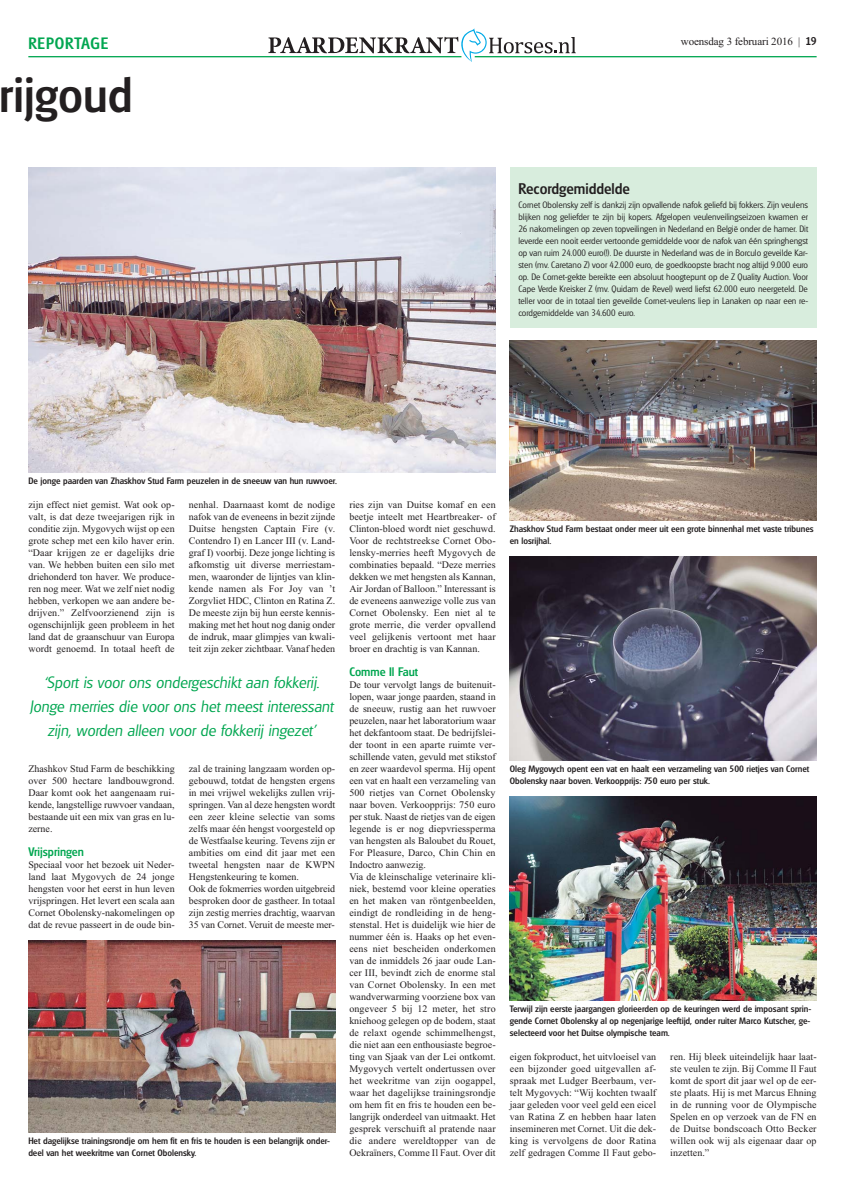
<style>
.page{position:relative;width:845px;height:1185px;background:#fff}
.page>*{position:absolute;margin:0;border:0;box-sizing:border-box;transform-origin:0 0}
.t1{font:500 48.2px "Glasgow";color:#231f20}
.t2{font:italic 300 16px/24px "Glasgow";color:#00a650;text-align:center}
.t3{font:500 16px "Glasgow";letter-spacing:.05em;color:#00a650}
.t4{font:500 15px "Glasgow";color:#231f20}
.t5{font:500 12px "Glasgow";color:#00a650}
.t6{font:11px "Times New Roman";letter-spacing:-.01em;color:#231f20}
.t7{font:10px/12px "Times New Roman";letter-spacing:.005em;color:#231f20;text-align:justify}
.t8{font:300 9px/12px "Glasgow";color:#231f20;text-align:justify}
.t9{font:500 9px/12px "Glasgow";color:#231f20}
.s1{font-family:"Glasgow";font-weight:500}
</style>
<div class="page">
<img style="left:28px;top:167px;width:467px;height:305px">
<div style="left:510px;top:168px;width:306px;height:160px;background:#d8eddd"></div>
<svg style="left:268px;top:28px;width:308px;height:34px"></svg>
<hr style="left:475px;top:56px;width:341px;height:1px;background:#00a650">
<hr style="left:28px;top:56px;width:433px;height:1px;background:#00a650">
<img style="left:28px;top:940px;width:307px;height:192px">
<img style="left:510px;top:340px;width:306px;height:180px">
<img style="left:510px;top:556px;width:306px;height:204px">
<img style="left:510px;top:796px;width:306px;height:204px">
<h2 class="t3" style="left:28px;top:37px;width:82px">REPORTAGE</h2>
<p class="t6" style="left:681px;top:37px;width:137px">woensdag 3 februari 2016 | <span class="s1">19</span></p>
<h1 class="t1" style="left:0;top:77px;width:134px">rijgoud</h1>
<h3 class="t4" style="left:518px;top:183px;width:113px">Recordgemiddelde</h3>
<p class="t8" style="left:518px;top:200px;width:291px">Cornet Obolensky zelf is dankzij zijn opvallende nafok geliefd bij fokkers. Zijn veulens blijken nog geliefder te zijn bij kopers. Afgelopen veulenveilingseizoen kwamen er 26 nakomelingen op zeven topveilingen in Nederland en België onder de hamer. Dit leverde een nooit eerder vertoonde gemiddelde voor de nafok van één springhengst op van ruim 24.000 euro(!). De duurste in Nederland was de in Borculo geveilde Kar&shy;sten (mv. Caretano Z) voor 42.000 euro, de goedkoopste bracht nog altijd 9.000 euro op. De Cornet-gekte bereikte een absoluut hoogtepunt op de Z Quality Auction. Voor Cape Verde Kreisker Z (mv. Quidam de Revel) werd liefst 62.000 euro neergeteld. De teller voor de in totaal tien geveilde Cornet-veulens liep in Lanaken op naar een re&shy;cordgemiddelde van 34.600 euro.</p>
<p class="t9" style="left:28px;top:476px;width:310px">De jonge paarden van Zhaskhov Stud Farm peuzelen in de sneeuw van hun ruwvoer.</p>
<p class="t7" style="left:28px;top:500px;width:148px">zijn effect niet gemist. Wat ook op&shy;valt, is dat deze tweejarigen rijk in conditie zijn. Mygovych wijst op een grote schep met een kilo haver erin. “Daar krijgen ze er dagelijks drie van. We hebben buiten een silo met driehonderd ton haver. We produce&shy;ren nog meer. Wat we zelf niet nodig hebben, verkopen we aan andere be&shy;drijven.” Zelfvoorzienend zijn is ogenschijnlijk geen probleem in het land dat de graanschuur van Europa wordt genoemd. In totaal heeft de</p>
<p class="t7" style="left:189px;top:500px;width:148px">nenhal. Daarnaast komt de nodige nafok van de eveneens in bezit zijnde Duitse hengsten Captain Fire (v.<br>Contendro I) en Lancer III (v. Land&shy;graf I) voorbij. Deze jonge lichting is afkomstig uit diverse merriestam&shy;men, waaronder de lijntjes van klin&shy;kende namen als For Joy van ’t Zorgvliet HDC, Clinton en Ratina Z.<br>De meeste zijn bij hun eerste kennis&shy;making met het hout nog danig onder de indruk, maar glimpjes van kwali&shy;teit zijn zeker zichtbaar. Vanaf heden</p>
<h2 class="t2" style="left:30px;top:672px;width:305px">‘Sport is voor ons ondergeschikt aan fokkerij.<br>Jonge merries die voor ons het meest interessant zijn, worden alleen voor de fokkerij ingezet’</h2>
<p class="t7" style="left:28px;top:764px;width:148px">Zhashkov Stud Farm de beschikking over 500 hectare landbouwgrond.<br>Daar komt ook het aangenaam rui&shy;kende, langstellige ruwvoer vandaan, bestaande uit een mix van gras en lu&shy;zerne.</p>
<p class="t5" style="left:28px;top:848px;width:57px">Vrijspringen</p>
<p class="t7" style="left:28px;top:860px;width:148px">Speciaal voor het bezoek uit Neder&shy;land laat Mygovych de 24 jonge hengsten voor het eerst in hun leven vrijspringen. Het levert een scala aan Cornet Obolensky-nakomelingen op dat de revue passeert in de oude bin-</p>
<p class="t7" style="left:189px;top:764px;width:148px;text-align:left">zal de training langzaam worden op&shy;gebouwd, totdat de hengsten ergens in mei vrijwel wekelijks zullen vrij&shy;springen. Van al deze hengsten wordt een zeer kleine selectie van soms zelfs maar één hengst voorgesteld op de Westfaalse keuring. Tevens zijn er ambities om eind dit jaar met een tweetal hengsten naar de KWPN Hengstenkeuring te komen.<br>Ook de fokmerries worden uitgebreid besproken door de gastheer. In totaal zijn zestig merries drachtig, waarvan 35 van Cornet. Veruit de meeste mer-</p>
<p class="t9" style="left:28px;top:1136px;width:303px">Het dagelijkse trainingsrondje om hem fit en fris te houden is een belangrijk onder&shy;deel van het weekritme van Cornet Obolensky.</p>
<p class="t7" style="left:349px;top:500px;width:148px">ries zijn van Duitse komaf en een beetje inteelt met Heartbreaker- of Clinton-bloed wordt niet geschuwd.<br>Voor de rechtstreekse Cornet Obo&shy;lensky-merries heeft Mygovych de combinaties bepaald. “Deze merries dekken we met hengsten als Kannan, Air Jordan of Balloon.” Interessant is de eveneens aanwezige volle zus van Cornet Obolensky. Een niet al te grote merrie, die verder opvallend veel gelijkenis vertoont met haar broer en drachtig is van Kannan.</p>
<p class="t5" style="left:349px;top:668px;width:70px">Comme Il Faut</p>
<p class="t7" style="left:349px;top:680px;width:148px;text-align:left">De tour vervolgt langs de buitenuit&shy;lopen, waar jonge paarden, staand in de sneeuw, rustig aan het ruwvoer peuzelen, naar het laboratorium waar het dekfantoom staat. De bedrijfslei&shy;der toont in een aparte ruimte ver&shy;schillende vaten, gevuld met stikstof en zeer waardevol sperma. Hij opent een vat en haalt een verzameling van 500 rietjes van Cornet Obolensky naar boven. Verkoopprijs: 750 euro per stuk. Naast de rietjes van de eigen legende is er nog diepvriessperma van hengsten als Baloubet du Rouet, For Pleasure, Darco, Chin Chin en Indoctro aanwezig.<br>Via de kleinschalige veterinaire kli&shy;niek, bestemd voor kleine operaties en het maken van röntgenbeelden, eindigt de rondleiding in de heng&shy;stenstal. Het is duidelijk wie hier de nummer één is. Haaks op het even&shy;eens niet bescheiden onderkomen van de inmiddels 26 jaar oude Lan&shy;cer III, bevindt zich de enorme stal van Cornet Obolensky. In een met wandverwarming voorziene box van ongeveer 5 bij 12 meter, het stro kniehoog gelegen op de bodem, staat de relaxt ogende schimmelhengst, die niet aan een enthousiaste begroe&shy;ting van Sjaak van der Lei ontkomt.<br>Mygovych vertelt ondertussen over het weekritme van zijn oogappel, waar het dagelijkse trainingsrondje om hem fit en fris te houden een be&shy;langrijk onderdeel van uitmaakt. Het gesprek verschuift al pratende naar die andere wereldtopper van de Oekraïners, Comme Il Faut. Over dit</p>
<p class="t9" style="left:510px;top:524px;width:305px">Zhaskhov Stud Farm bestaat onder meer uit een grote binnenhal met vaste tribunes en losrijhal.</p>
<p class="t9" style="left:510px;top:764px;width:301px">Oleg Mygovych opent een vat en haalt een verzameling van 500 rietjes van Cornet<br>Obolensky naar boven. Verkoopprijs: 750 euro per stuk.</p>
<p class="t9" style="left:510px;top:1004px;width:303px;text-align:justify">Terwijl zijn eerste jaargangen glorieerden op de keuringen werd de imposant sprin&shy;gende Cornet Obolensky al op negenjarige leeftijd, onder ruiter Marco Kutscher, ge&shy;selecteerd voor het Duitse olympische team.</p>
<p class="t7" style="left:510px;top:1052px;width:148px">eigen fokproduct, het uitvloeisel van een bijzonder goed uitgevallen af&shy;spraak met Ludger Beerbaum, ver&shy;telt Mygovych: “Wij kochten twaalf jaar geleden voor veel geld een eicel van Ratina Z en hebben haar laten insemineren met Cornet. Uit die dek&shy;king is vervolgens de door Ratina zelf gedragen Comme Il Faut gebo-</p>
<p class="t7" style="left:670px;top:1052px;width:148px">ren. Hij bleek uiteindelijk haar laat&shy;ste veulen te zijn. Bij Comme Il Faut komt de sport dit jaar wel op de eer&shy;ste plaats. Hij is met Marcus Ehning in de running voor de Olympische Spelen en op verzoek van de FN en de Duitse bondscoach Otto Becker willen ook wij als eigenaar daar op inzetten.”</p>
</div>
